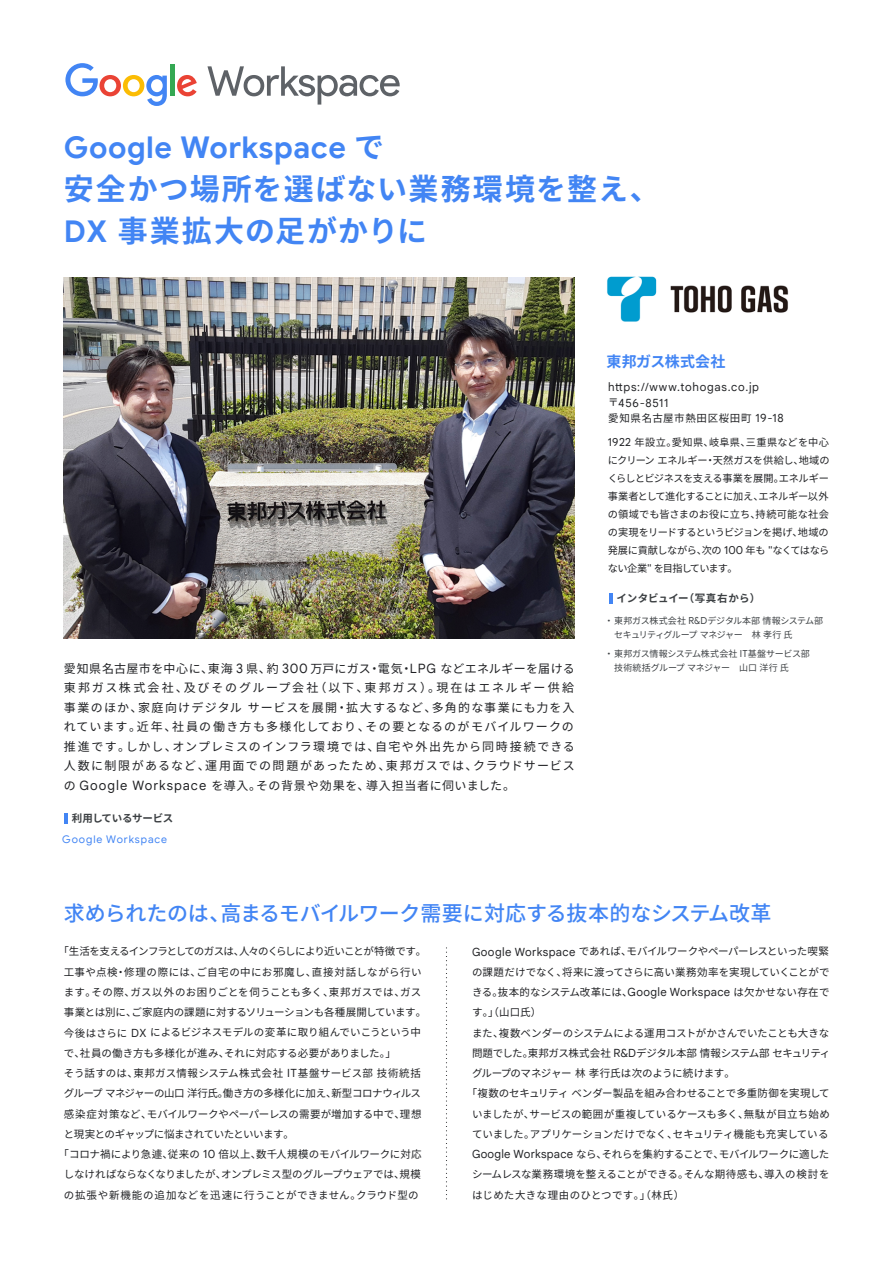
<style>
.page{position:relative;width:893px;height:1263px;background:#fff}
.page>*{position:absolute;margin:0;border:0;box-sizing:border-box;transform-origin:0 0}
.t1{font:700 30px/42px "Noto Sans CJ Kjp";letter-spacing:.04em;color:#4285f4}
.t2{font:700 30px "Google Sans";letter-spacing:.015em;color:#4285f4}
.t3{font:500 21px "Noto Sans CJ Kjp";letter-spacing:-.015em;color:#4285f4}
.t4{font:700 15px "Noto Sans CJ Kjp";color:#4285f4}
.t5{font:12px/19.5px "Noto Sans CJ Kjp";letter-spacing:.07em;color:#202124;text-align:justify}
.t6{font:11.4px/15.8px "Google Sans Text";letter-spacing:.065em;color:#202124}
.t7{font:10.5px "Noto Sans CJ Kjp";letter-spacing:-.005em;color:#202124}
.t8{font:10.5px "Noto Sans CJ Kjp";letter-spacing:-.035em;color:#202124}
.t9{font:10.5px "Noto Sans CJ Kjp";letter-spacing:-.045em;color:#202124}
.t10{font:10.5px "Noto Sans CJ Kjp";letter-spacing:-.065em;color:#202124}
.t11{font:10.5px "Noto Sans CJ Kjp";letter-spacing:-.03em;color:#202124}
.t12{font:10.5px "Noto Sans CJ Kjp";letter-spacing:.02em;color:#202124}
.t13{font:10.5px "Noto Sans CJ Kjp";letter-spacing:.04em;color:#202124}
.t14{font:10.5px "Noto Sans CJ Kjp";letter-spacing:.025em;color:#202124}
.t15{font:10.5px "Noto Sans CJ Kjp";letter-spacing:.055em;color:#202124}
.t16{font:10.5px "Noto Sans CJ Kjp";letter-spacing:-.055em;color:#202124}
.t17{font:10.5px "Noto Sans CJ Kjp";letter-spacing:.03em;color:#202124}
.t18{font:10.5px "Noto Sans CJ Kjp";letter-spacing:.06em;color:#202124}
.t19{font:10.5px "Google Sans";letter-spacing:.085em;color:#4285f4}
.t20{font:700 10.5px "Noto Sans CJ Kjp";letter-spacing:.005em;color:#3c4043}
.t21{font:700 10.5px "Noto Sans CJ Kjp";letter-spacing:-.02em;color:#3c4043}
.t22{font:10.2px/18px "Noto Sans CJ Kjp";letter-spacing:-.06em;color:#202124;text-align:justify}
.t23{font:9px "Noto Sans CJ Kjp";letter-spacing:-.02em;color:#3c4043}
.t24{font:9px "Noto Sans CJ Kjp";letter-spacing:-.055em;color:#3c4043}
.s1{font-family:"Noto Sans CJ Kjp"}
.s2{font-family:"Google Sans"}
.s3{font-family:"Noto Sans CJ Kjp";font-size:10.5px}
.s4{font-family:"Google Sans Text";font-size:11.4px}
.s5{font-family:"Google Sans Text";font-size:10.95px}
.s6{font-family:"Google Sans Text";font-size:12.9px}
.s7{font-family:"Google Sans";font-size:9.75px}
</style>
<div class="page">
<img style="left:607px;top:276px;width:182px;height:46px">
<img style="left:64px;top:277px;width:510px;height:362px">
<svg style="left:446px;top:947px;width:1px;height:252px"></svg>
<svg style="left:609px;top:593px;width:3px;height:10px"></svg>
<hr style="left:64px;top:813px;width:4px;height:10px;background:#4285f4">
<svg style="left:65px;top:63px;width:102px;height:43px"></svg>
<div style="left:170px;top:64px;width:5px;height:32px;background:#34a853"></div>
<svg style="left:177px;top:75px;width:20px;height:21px"></svg>
<svg style="left:207px;top:66px;width:193px;height:39px"></svg>
<h1 class="t2" style="left:64px;top:129px;width:322px">Google Workspace <span class="s1">で</span></h1>
<h1 class="t1" style="left:64px;top:168px;width:598px">安全かつ場所を選ばない業務環境を整え、<br><span class="s2">DX</span> 事業拡大の足がかりに</h1>
<h3 class="t4" style="left:607px;top:353px;width:120px">東邦ガス株式会社</h3>
<p class="t6" style="left:608px;top:379px;width:153px">https://www.tohogas.co.jp<span class="s3">〒</span>456-8511</p>
<p class="t18" style="left:608px;top:412px;width:177px">愛知県名古屋市熱田区桜田町 <span class="s4">19-18</span></p>
<p class="t22" style="left:608px;top:433px;width:223px"><span class="s5">1922</span> 年設立。愛知県、岐阜県、三重県などを中心にクリーンエネルギー・天然ガスを供給し、地域のくらしとビジネスを支える事業を展開。エネルギー事業者として進化することに加え、エネルギー以外の領域でも皆さまのお役に立ち、持続可能な社会の実現をリードするというビジョンを掲げ、地域の発展に貢献しながら、次の <span class="s5">100</span> 年も <span class="s5">"</span>なくてはならない企業<span class="s5">"</span> を目指しています。</p>
<p class="t5" style="left:64px;top:659px;width:513px">愛知県名古屋市を中心に、東海 <span class="s6">3</span> 県、約 <span class="s6">300</span> 万戸にガス・電気・<span class="s6">LPG</span> などエネルギーを届ける東邦ガス株式会社、及びそのグループ会社（以下、東邦ガス）。現在はエネルギー供給事業のほか、家庭向けデジタルサービスを展開・拡大するなど、多角的な事業にも力を入れています。近年、社員の働き方も多様化しており、その要となるのがモバイルワークの推進です。しかし、オンプレミスのインフラ環境では、自宅や外出先から同時接続できる人数に制限があるなど、運用面での問題があったため、東邦ガスでは、クラウドサービスの <span class="s6">Google Workspace</span> を導入。その背景や効果を、導入担当者に伺いました。</p>
<p class="t21" style="left:72px;top:812px;width:103px">利用しているサービス</p>
<p class="t19" style="left:62px;top:833px;width:106px">Google Workspace</p>
<p class="t20" style="left:616px;top:592px;width:145px">インタビュイー（写真右から）</p>
<p class="t23" style="left:604px;top:615px;width:220px">・東邦ガス株式会社 <span class="s7">R&amp;D</span>デジタル本部情報システム部</p>
<p class="t23" style="left:604px;top:648px;width:207px">・東邦ガス情報システム株式会社 <span class="s7">IT</span>基盤サービス部</p>
<p class="t24" style="left:614px;top:629px;width:180px">セキュリティグループマネジャー　林孝行氏</p>
<p class="t23" style="left:614px;top:662px;width:176px">技術統括グループマネジャー　山口洋行氏</p>
<h2 class="t3" style="left:64px;top:902px;width:709px">求められたのは、高まるモバイルワーク需要に対応する抜本的なシステム改革</h2>
<p class="t10" style="left:59px;top:946px;width:369px">「生活を支えるインフラとしてのガスは、人々のくらしにより近いことが特徴です。</p>
<p class="t13" style="left:64px;top:966px;width:359px">工事や点検・修理の際には、ご自宅の中にお邪魔し、直接対話しながら行い</p>
<p class="t12" style="left:64px;top:986px;width:359px">ます。その際、ガス以外のお困りごとを伺うことも多く、東邦ガスでは、ガス</p>
<p class="t7" style="left:64px;top:1006px;width:364px">事業とは別に、ご家庭内の課題に対するソリューションも各種展開しています。</p>
<p class="t7" style="left:64px;top:1027px;width:359px">今後はさらに <span class="s4">DX</span> によるビジネスモデルの変革に取り組んでいこうという中</p>
<p class="t7" style="left:64px;top:1047px;width:334px">で、社員の働き方も多様化が進み、それに対応する必要がありました。」</p>
<p class="t14" style="left:64px;top:1067px;width:359px">そう話すのは、東邦ガス情報システム株式会社 <span class="s4">IT</span>基盤サービス部技術統括</p>
<p class="t8" style="left:64px;top:1087px;width:359px">グループマネジャーの山口洋行氏。働き方の多様化に加え、新型コロナウィルス</p>
<p class="t7" style="left:64px;top:1108px;width:359px">感染症対策など、モバイルワークやペーパーレスの需要が増加する中で、理想</p>
<p class="t16" style="left:64px;top:1128px;width:232px">と現実とのギャップに悩まされていたといいます。</p>
<p class="t7" style="left:59px;top:1148px;width:365px">「コロナ禍により急遽、従来の <span class="s4">10</span> 倍以上、数千人規模のモバイルワークに対応</p>
<p class="t11" style="left:64px;top:1168px;width:359px">しなければならなくなりましたが、オンプレミス型のグループウェアでは、規模</p>
<p class="t15" style="left:64px;top:1189px;width:356px">の拡張や新機能の追加などを迅速に行うことができません。クラウド型の</p>
<p class="t8" style="left:472px;top:946px;width:359px"><span class="s4">Google Workspace</span> であれば、モバイルワークやペーパーレスといった喫緊</p>
<p class="t7" style="left:472px;top:966px;width:359px">の課題だけでなく、将来に渡ってさらに高い業務効率を実現していくことがで</p>
<p class="t7" style="left:472px;top:986px;width:359px">きる。抜本的なシステム改革には、<span class="s4">Google Workspace</span> は欠かせない存在で</p>
<p class="t7" style="left:472px;top:1006px;width:71px">す。」（山口氏）</p>
<p class="t7" style="left:472px;top:1027px;width:359px">また、複数ベンダーのシステムによる運用コストがかさんでいたことも大きな</p>
<p class="t8" style="left:472px;top:1047px;width:360px">問題でした。東邦ガス株式会社 <span class="s4">R&amp;D</span>デジタル本部情報システム部セキュリティ</p>
<p class="t7" style="left:472px;top:1067px;width:265px">グループのマネジャー林孝行氏は次のように続けます。</p>
<p class="t7" style="left:467px;top:1087px;width:364px">「複数のセキュリティベンダー製品を組み合わせることで多重防御を実現して</p>
<p class="t7" style="left:472px;top:1108px;width:359px">いましたが、サービスの範囲が重複しているケースも多く、無駄が目立ち始め</p>
<p class="t7" style="left:472px;top:1128px;width:358px">ていました。アプリケーションだけでなく、セキュリティ機能も充実している</p>
<p class="t9" style="left:472px;top:1148px;width:359px"><span class="s4">Google Workspace</span> なら、それらを集約することで、モバイルワークに適した</p>
<p class="t7" style="left:472px;top:1168px;width:359px">シームレスな業務環境を整えることができる。そんな期待感も、導入の検討を</p>
<p class="t17" style="left:472px;top:1189px;width:214px">はじめた大きな理由のひとつです。」（林氏）</p>
</div>
